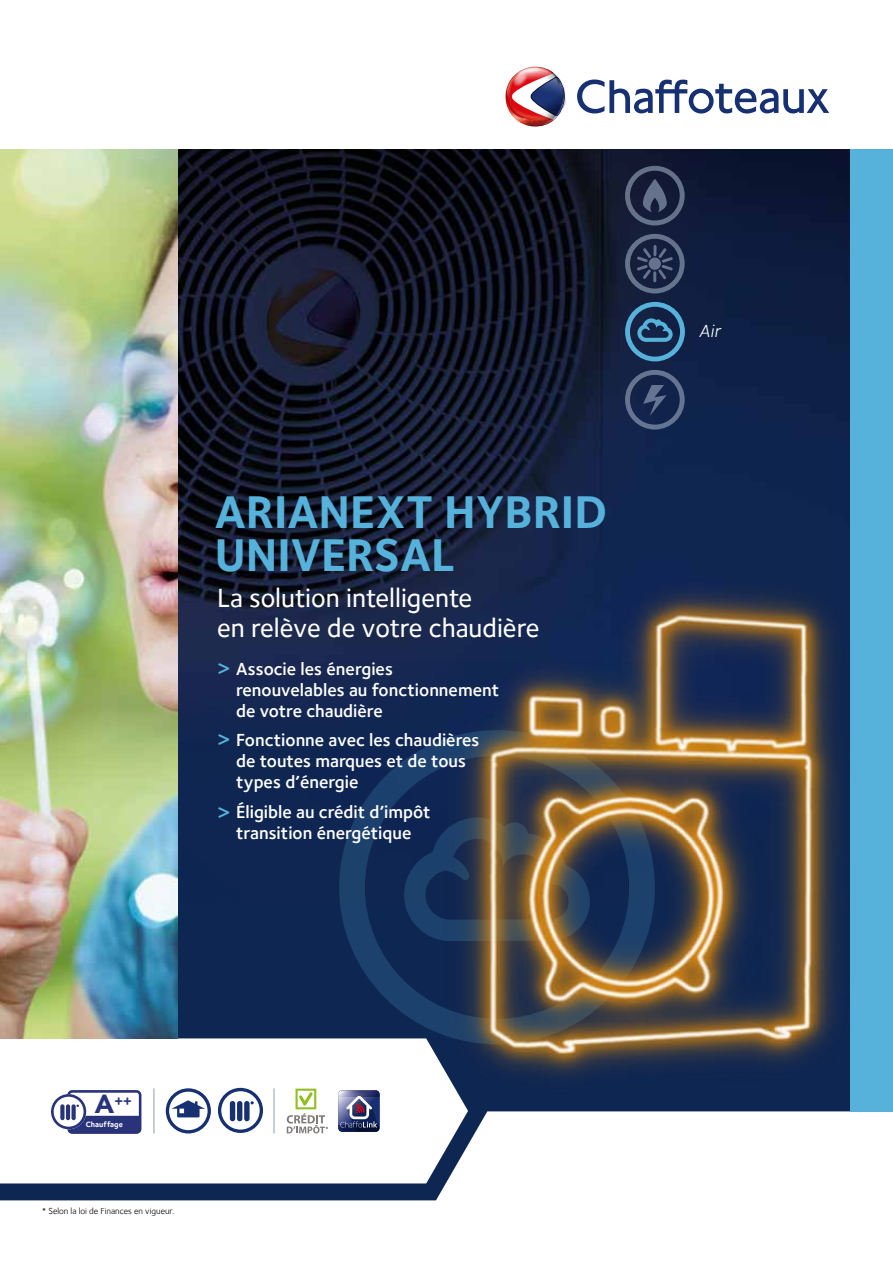
<style>
.page{position:relative;width:893px;height:1263px;background:#fff}
.page>*{position:absolute;margin:0;border:0;box-sizing:border-box;transform-origin:0 0}
.t1{font:700 47.1px/43px "Foundry Sterling";color:#56b2da}
.t2{font:500 27px/30px "Foundry Sterling";color:#fff}
.t3{font:600 21.15px "Foundry Sterling";color:#56b2da}
.t4{font:600 18px/21px "Foundry Sterling";color:#fff}
.t5{font:italic 18px "Foundry Sterling";color:#fff}
.t6{font:900 13.05px "Avenir";color:#28337a}
.t7{font:9px "Foundry Sterling";color:#000}
.t8{font:700 7.8px "Foundry Sterling";color:#fff}
.s1{font-size:26.1px}
</style>
<div class="page">
<svg style="left:0;top:902px;width:877px;height:298px"></svg>
<img style="left:177px;top:149px;width:673px;height:753px">
<img style="left:0;top:149px;width:177px;height:889px">
<div style="left:850px;top:78px;width:43px;height:1033px;background:#56b2da"></div>
<svg style="left:625px;top:302px;width:60px;height:59px;background:#295175"></svg>
<svg style="left:625px;top:166px;width:60px;height:59px;background:#303953"></svg>
<svg style="left:625px;top:234px;width:60px;height:59px;background:#303c59"></svg>
<svg style="left:625px;top:370px;width:60px;height:59px;background:#2b3c60"></svg>
<svg style="left:339px;top:730px;width:107px;height:314px;background:#16325d"></svg>
<svg style="left:404px;top:817px;width:42px;height:124px;background:#14315d"></svg>
<div style="left:0;top:0;width:893px;height:148px;background:#fff"></div>
<svg style="left:577px;top:80px;width:252px;height:34px"></svg>
<img style="left:505px;top:66px;width:61px;height:61px">
<img style="left:446px;top:573px;width:404px;height:522px">
<svg style="left:166px;top:1088px;width:45px;height:45px"></svg>
<hr style="left:153px;top:1088px;width:2px;height:45px;background:#bcc5d0">
<hr style="left:273px;top:1088px;width:2px;height:45px;background:#bcc5d0">
<svg style="left:287px;top:1088px;width:41px;height:45px"></svg>
<svg style="left:338px;top:1090px;width:42px;height:42px;background:#5b618a"></svg>
<svg style="left:218px;top:1088px;width:45px;height:45px"></svg>
<div style="left:230px;top:1101px;width:5px;height:20px;background:#163072;border-radius:3px"></div>
<div style="left:237px;top:1101px;width:5px;height:20px;background:#163072;border-radius:3px"></div>
<div style="left:244px;top:1101px;width:6px;height:20px;background:#163072;border-radius:3px"></div>
<div style="left:67px;top:1090px;width:74px;height:44px;border:3px solid #28337a;border-radius:4px"></div>
<svg style="left:51px;top:1094px;width:89px;height:39px"></svg>
<div style="left:60px;top:1104px;width:5px;height:16px;background:#28337a;border-radius:2px"></div>
<hr style="left:66px;top:1104px;width:4px;height:16px;background:#28337a;border-radius:2px">
<svg style="left:72px;top:1104px;width:4px;height:16px"></svg>
<h1 class="t1" style="left:215px;top:490px;width:394px">ARIANEXT HYBRID<br>UNIVERSAL</h1>
<h2 class="t2" style="left:217px;top:582px;width:324px">La solution intelligente<br>en relève de votre chaudière</h2>
<p class="t4" style="left:236px;top:658px;width:265px">Associe les énergies renouvelables au fonctionnement de votre chaudière</p>
<p class="t4" style="left:236px;top:729px;width:245px">Fonctionne avec les chaudières de toutes marques et de tous types d’énergie</p>
<p class="t4" style="left:236px;top:801px;width:196px">Éligible au crédit d’impôt transition énergétique</p>
<p class="t3" style="left:217px;top:655px;width:15px">&gt;</p>
<p class="t3" style="left:217px;top:726px;width:15px">&gt;</p>
<p class="t3" style="left:217px;top:798px;width:15px">&gt;</p>
<p class="t5" style="left:699px;top:320px;width:23px">Air</p>
<p class="t6" style="left:95px;top:1089px;width:39px"><span class="s1">A</span>++</p>
<p class="t8" style="left:86px;top:1119px;width:39px">Chauffage</p>
<p class="t7" style="left:42px;top:1206px;width:134px">* Selon la loi de Finances en vigueur.</p>
</div>
